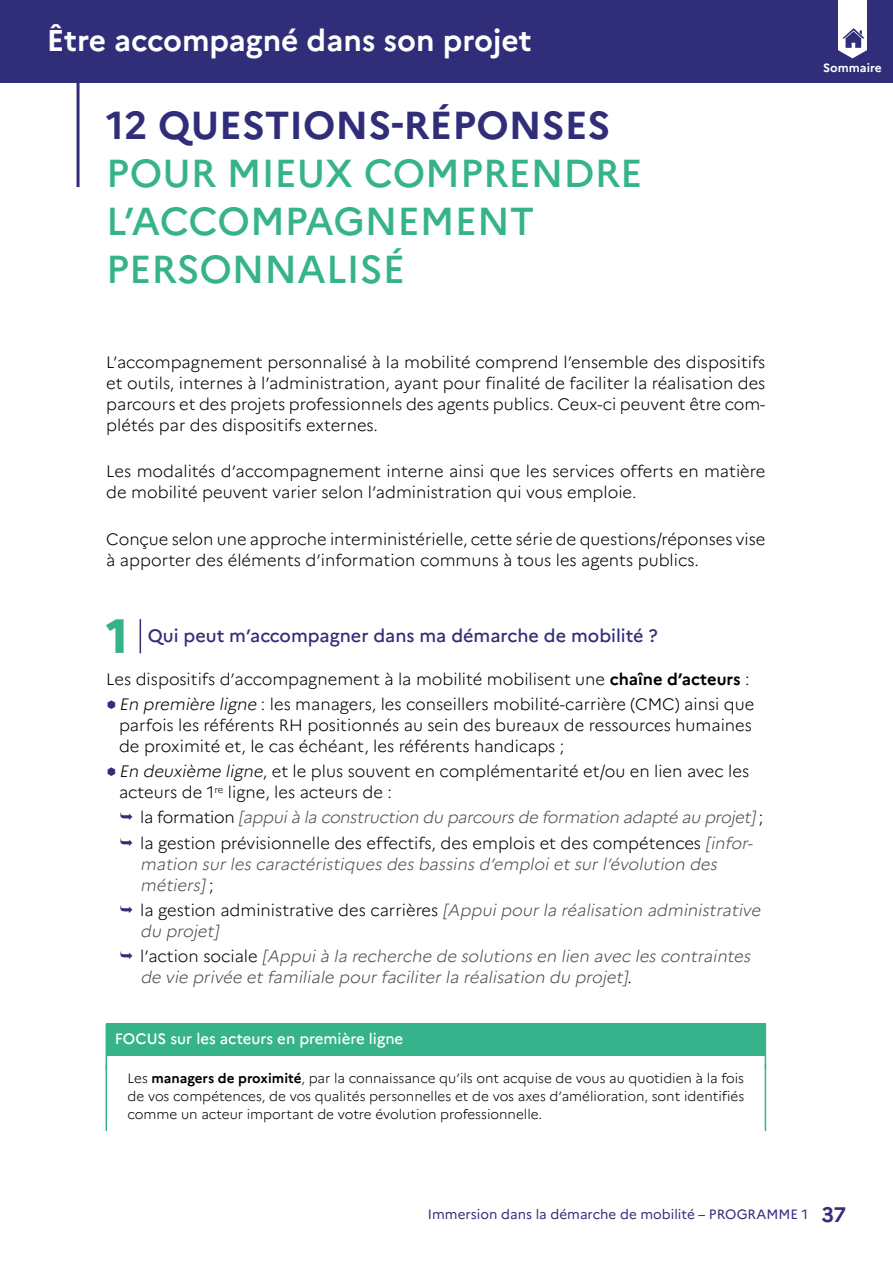
<style>
.page{position:relative;width:893px;height:1263px;background:#fff}
.page>*{position:absolute;margin:0;border:0;box-sizing:border-box;transform-origin:0 0}
.t1{font:800 48px "Marianne";color:#36b38b}
.t2{font:500 39px/48px "Marianne";color:#36b38b}
.t3{font:700 39px "Marianne";color:#312e79}
.t4{font:700 30px "Marianne";color:#fff}
.t5{font:500 18px "Marianne";color:#312e79}
.t6{font:300 16.5px/21px "Marianne";color:#000}
.t7{font:italic 300 16.5px/21px "Marianne";letter-spacing:-.01em;color:#4d4d4c}
.t8{font:500 15px "Marianne";color:#fff}
.t9{font:300 13.5px/18px "Marianne";color:#000;text-align:justify}
.t10{font:13.5px "Marianne";color:#312e79}
.t11{font:700 12px "Marianne";color:#fff}
.s1{font-weight:700}
.s2{font-style:italic}
.s3{font-style:italic;color:#4d4d4c}
.s4{font-style:normal;color:#000}
.s5{font-weight:700;font-size:21px}
</style>
<div class="page">
<div style="left:0;top:0;width:893px;height:83px;background:#312e79"></div>
<svg style="left:838px;top:0;width:29px;height:58px"></svg>
<hr style="left:140px;top:619px;width:1px;height:34px;background:#312e79">
<div style="left:106px;top:1024px;width:659px;height:32px;background:#36b38b"></div>
<hr style="left:106px;top:1024px;width:1px;height:45px;background:#36b38b">
<hr style="left:765px;top:1024px;width:1px;height:45px;background:#36b38b">
<hr style="left:106px;top:1064px;width:1px;height:67px;background:#36b38b">
<hr style="left:765px;top:1064px;width:1px;height:67px;background:#36b38b">
<hr style="left:77px;top:60px;width:3px;height:127px;background:#312e79">
<h3 class="t4" style="left:47px;top:22px;width:486px">Être accompagné dans son projet</h3>
<h2 class="t3" style="left:106px;top:101px;width:506px">12 QUESTIONS-RÉPONSES</h2>
<h2 class="t2" style="left:106px;top:149px;width:538px">POUR MIEUX COMPRENDRE<br>L’ACCOMPAGNEMENT<br>PERSONNALISÉ</h2>
<p class="t6" style="left:106px;top:351px;width:661px;text-align:justify">L’accompagnement personnalisé à la mobilité comprend l’ensemble des dispositifs et outils, internes à l’administration, ayant pour finalité de faciliter la réalisation des parcours et des projets professionnels des agents publics. Ceux-ci peuvent être com&shy;plétés par des dispositifs externes.</p>
<p class="t6" style="left:106px;top:461px;width:661px">Les modalités d’accompagnement interne ainsi que les services offerts en matière de mobilité peuvent varier selon l’administration qui vous emploie.</p>
<p class="t6" style="left:106px;top:528px;width:660px">Conçue selon une approche interministérielle, cette série de questions/réponses vise à apporter des éléments d’information communs à tous les agents publics.</p>
<h1 class="t1" style="left:106px;top:606px;width:24px">1</h1>
<p class="t5" style="left:148px;top:625px;width:511px">Qui peut m’accompagner dans ma démarche de mobilité ?</p>
<p class="t6" style="left:106px;top:666px;width:650px;line-height:25.2px;text-align:right">Les dispositifs d’accompagnement à la mobilité mobilisent une <span class="s1">chaîne d’acteurs</span> :<br><span class="s2">En première ligne</span>: les managers, les conseillers mobilité-carrière (CMC) ainsi que</p>
<p class="t6" style="left:119px;top:714px;width:634px">parfois les référents RH positionnés au sein des bureaux de ressources humaines de proximité et, le cas échéant, les référents handicaps ;</p>
<p class="t6" style="left:119px;top:761px;width:632px"><span class="s2">En deuxième ligne</span>, et le plus souvent en complémentarité et/ou en lien avec les acteurs de 1<sup>re</sup> ligne, les acteurs de :</p>
<p class="t6" style="left:140px;top:805px;width:624px;line-height:25.2px">l a fo r m a t i o n <span class="s3">[appuià la construction du parcoursde formation adapté au projet]</span> ; la gestion prévisionnelle des effectifs, des emplois et des compétences <span class="s3">[infor-</span></p>
<p class="t7" style="left:140px;top:853px;width:582px">mation surles caractéristiques des bassins d’emploiet surl’évolution des métiers] <span class="s4">;</span></p>
<p class="t7" style="left:140px;top:899px;width:625px"><span class="s4">l a gest i o n a d m i n i st ra t ive d es ca r r i è res</span> [Appuipourla réalisation administrative du projet]</p>
<p class="t7" style="left:140px;top:946px;width:615px"><span class="s4">l ’ a ct i o n s o c i a l e</span> [Appuià la recherche de solutions en lien avec les contraintes de vie privée et familiale pourfaciliterla réalisation du projet]<span class="s4">.</span></p>
<p class="t8" style="left:115px;top:1029px;width:290px">FOCUS sur les acteurs en première ligne</p>
<p class="t9" style="left:128px;top:1069px;width:618px">Les <span class="s1">managers de proximité</span>, par la connaissance qu’ils ont acquise de vous au quotidien à la fois de vos compétences, de vos qualités personnelles et de vos axes d’amélioration, sont identifiés comme un acteur important de votre évolution professionnelle.</p>
<p class="t11" style="left:823px;top:60px;width:60px">Sommaire</p>
<p class="t10" style="left:428px;top:1206px;width:300px">Immersion dans la démarche de mobilité – Progra</p>
<p class="t10" style="left:766px;top:1206px;width:81px">mme 1 <span class="s5">37</span></p>
</div>
